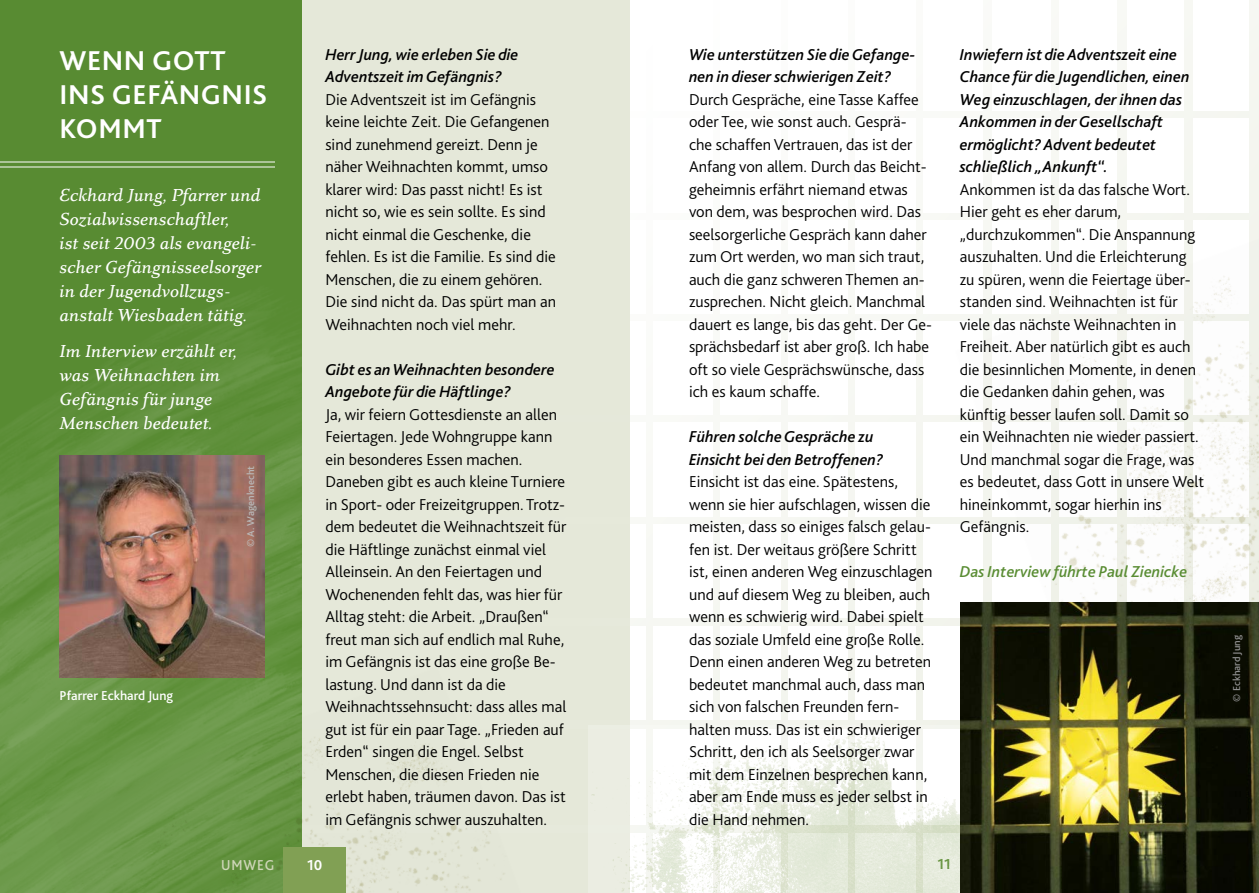
<style>
.page{position:relative;width:1259px;height:893px;background:#fff}
.page>*{position:absolute;margin:0;border:0;box-sizing:border-box;transform-origin:0 0}
.t1{font:700 28.5px/34.2px "Bliss 2";letter-spacing:.02em;color:#fff}
.t2{font:italic 500 18px/24px "Eplica";letter-spacing:-.01em;color:#fff}
.t3{font:300 16.5px/22.5px "Bliss 2";color:#000}
.t4{font:italic 500 16.5px/22.5px "Bliss 2";color:#000}
.t5{font:italic 500 16.5px "Bliss 2";color:#5a8d34}
.t6{font:500 15px "Bliss 2";letter-spacing:.06em;color:#d0d7ba;scale:.92 1}
.t7{font:700 15px "Bliss 2";color:#fff}
.t8{font:700 15px "Bliss 2";color:#5a8d34}
.t9{font:500 13.5px "Bliss 2";color:#fff}
.t10{font:500 10.5px "Bliss 2";color:#b9b8b8}
.t11{font:500 10.5px "Bliss 2";color:#929292}
</style>
<div class="page">
<div style="left:0;top:0;width:629px;height:893px;background:#e5e8d9"></div>
<div style="left:0;top:0;width:302px;height:274px;background:#588b32"></div>
<img style="left:0;top:274px;width:302px;height:619px">
<svg style="left:629px;top:721px;width:326px;height:4px"></svg>
<div style="left:629px;top:618px;width:326px;height:8px;background:#f4f5ef"></div>
<div style="left:629px;top:517px;width:326px;height:6px;background:#f5f7f1"></div>
<div style="left:629px;top:416px;width:326px;height:6px;background:#f7f8f3"></div>
<div style="left:629px;top:314px;width:326px;height:7px;background:#f8f9f6"></div>
<div style="left:629px;top:213px;width:620px;height:6px;background:#f8f9f5"></div>
<svg style="left:629px;top:112px;width:620px;height:6px"></svg>
<div style="left:302px;top:825px;width:689px;height:7px;background:#e9ecdf"></div>
<div style="left:983px;top:0;width:9px;height:681px;background:#f8f9f5"></div>
<div style="left:916px;top:0;width:6px;height:893px;background:#f6f7f2"></div>
<div style="left:1050px;top:0;width:8px;height:681px;background:#f7f8f4"></div>
<div style="left:848px;top:0;width:7px;height:893px;background:#f7f8f3"></div>
<div style="left:714px;top:0;width:6px;height:893px;background:#f9faf6"></div>
<div style="left:781px;top:0;width:6px;height:893px;background:#f8f9f5"></div>
<div style="left:646px;top:0;width:6px;height:893px;background:#fafbf8"></div>
<div style="left:1117px;top:0;width:9px;height:641px;background:#f6f7f2"></div>
<div style="left:1184px;top:0;width:8px;height:653px;background:#f5f7f1"></div>
<div style="left:1249px;top:0;width:10px;height:665px;background:#f4f6f0"></div>
<img style="left:45px;top:667px;width:460px;height:226px">
<div style="left:283px;top:847px;width:63px;height:46px;background:#81a054"></div>
<img style="left:592px;top:725px;width:368px;height:168px">
<img style="left:955px;top:234px;width:304px;height:514px">
<img style="left:960px;top:603px;width:299px;height:290px">
<hr style="left:0;top:161px;width:274px;height:2px;background:#fff">
<hr style="left:0;top:166px;width:274px;height:2px;background:#fff">
<img style="left:60px;top:456px;width:204px;height:221px">
<h1 class="t1" style="left:60px;top:42px;width:209px">WENN GOTT<br>INS GEFÄNGNIS<br>KOMMT</h1>
<p class="t2" style="left:60px;top:183px;width:203px">Eckhard Jung, Pfarrer und<br>Sozialwissenschaftler,<br>ist seit 2003 als evangeli&shy;scher Gefängnisseelsorger in der Jugendvollzugs&shy;anstalt Wiesbaden tätig.</p>
<p class="t2" style="left:60px;top:340px;width:180px">Im Interview erzählt er, was Weihnachten im<br>Gefängnis für junge<br>Menschen bedeutet.</p>
<p class="t10" style="left:244px;top:547px;width:82px;rotate:-90deg">© A. Wagenknecht</p>
<p class="t9" style="left:60px;top:687px;width:115px">Pfarrer Eckhard Jung</p>
<p class="t6" style="left:221px;top:855px;width:59px">UMWEG</p>
<p class="t4" style="left:325px;top:42px;width:195px">Herr Jung, wie erleben Sie die<br>Adventszeit im Gefängnis?</p>
<p class="t3" style="left:325px;top:87px;width:232px">Die Adventszeit ist im Gefängnis keine leichte Zeit. Die Gefangenen sind zunehmend gereizt. Denn je näher Weihnachten kommt, umso klarer wird: Das passt nicht! Es ist nicht so, wie es sein sollte. Es sind nicht einmal die Geschenke, die fehlen. Es ist die Familie. Es sind die Menschen, die zu einem gehören.<br>Die sind nicht da. Das spürt man an Weihnachten noch viel mehr.</p>
<p class="t4" style="left:325px;top:357px;width:231px">Gibt es an Weihnachten besondere<br>Angebote für die Häftlinge?</p>
<p class="t3" style="left:325px;top:402px;width:243px">Ja, wir feiern Gottesdienste an allen Feiertagen. Jede Wohngruppe kann ein besonderes Essen machen.<br>Daneben gibt es auch kleine Turniere in Sport- oder Freizeitgruppen. Trotz&shy;dem bedeutet die Weihnachtszeit für die Häftlinge zunächst einmal viel Alleinsein. An den Feiertagen und Wochenenden fehlt das, was hier für Alltag steht: die Arbeit. „Draußen“ freut man sich auf endlich mal Ruhe, im Gefängnis ist das eine große Be&shy;lastung. Und dann ist da die Weihnachtssehnsucht: dass alles mal gut ist für ein paar Tage. „Frieden auf Erden“ singen die Engel. Selbst Menschen, die diesen Frieden nie erlebt haben, träumen davon. Das ist im Gefängnis schwer auszuhalten.</p>
<p class="t4" style="left:689px;top:43px;width:228px">Wie unterstützen Sie die Gefange&shy;nen in dieser schwierigen Zeit?</p>
<p class="t3" style="left:689px;top:88px;width:244px">Durch Gespräche, eine Tasse Kaffee oder Tee, wie sonst auch. Gesprä&shy;che schaffen Vertrauen, das ist der Anfang von allem. Durch das Beicht&shy;geheimnis erfährt niemand etwas von dem, was besprochen wird. Das seelsorgerliche Gespräch kann daher zum Ort werden, wo man sich traut, auch die ganz schweren Themen an&shy;zusprechen. Nicht gleich. Manchmal dauert es lange, bis das geht. Der Ge&shy;sprächsbedarf ist aber groß. Ich habe oft so viele Gesprächswünsche, dass ich es kaum schaffe.</p>
<p class="t4" style="left:689px;top:425px;width:196px">Führen solche Gespräche zu<br>Einsicht bei den Betroffenen?</p>
<p class="t3" style="left:689px;top:470px;width:245px">Einsicht ist das eine. Spätestens, wenn sie hier aufschlagen, wissen die meisten, dass so einiges falsch gelau&shy;fen ist. Der weitaus größere Schritt ist, einen anderen Weg einzuschlagen und auf diesem Weg zu bleiben, auch wenn es schwierig wird. Dabei spielt das soziale Umfeld eine große Rolle.<br>Denn einen anderen Weg zu betreten bedeutet manchmal auch, dass man sich von falschen Freunden fern&shy;halten muss. Das ist ein schwieriger Schritt, den ich als Seelsorger zwar mit dem Einzelnen besprechen kann, aber am Ende muss es jeder selbst in die Hand nehmen.</p>
<p class="t4" style="left:960px;top:42px;width:231px">Inwiefern ist die Adventszeit eine<br>Chance für die Jugendlichen, einen<br>Weg einzuschlagen, der ihnen das<br>Ankommen in der Gesellschaft ermöglicht? Advent bedeutet schließlich „Ankunft“.</p>
<p class="t3" style="left:960px;top:177px;width:246px">Ankommen ist da das falsche Wort.<br>Hier geht es eher darum, „durchzukommen“. Die Anspannung auszuhalten. Und die Erleichterung zu spüren, wenn die Feiertage über&shy;standen sind. Weihnachten ist für viele das nächste Weihnachten in<br>Freiheit. Aber natürlich gibt es auch die besinnlichen Momente, in denen die Gedanken dahin gehen, was künftig besser laufen soll. Damit so ein Weihnachten nie wieder passiert.<br>Und manchmal sogar die Frage, was es bedeutet, dass Gott in unsere Welt hineinkommt, sogar hierhin ins<br>Gefängnis.</p>
<p class="t5" style="left:960px;top:561px;width:229px">Das Interview führte Paul Zienicke</p>
<p class="t7" style="left:307px;top:855px;width:17px">10</p>
<p class="t8" style="left:937px;top:855px;width:15px">11</p>
<p class="t11" style="left:1230px;top:702px;width:68px;rotate:-90deg">© Eckhard Jung</p>
</div>
